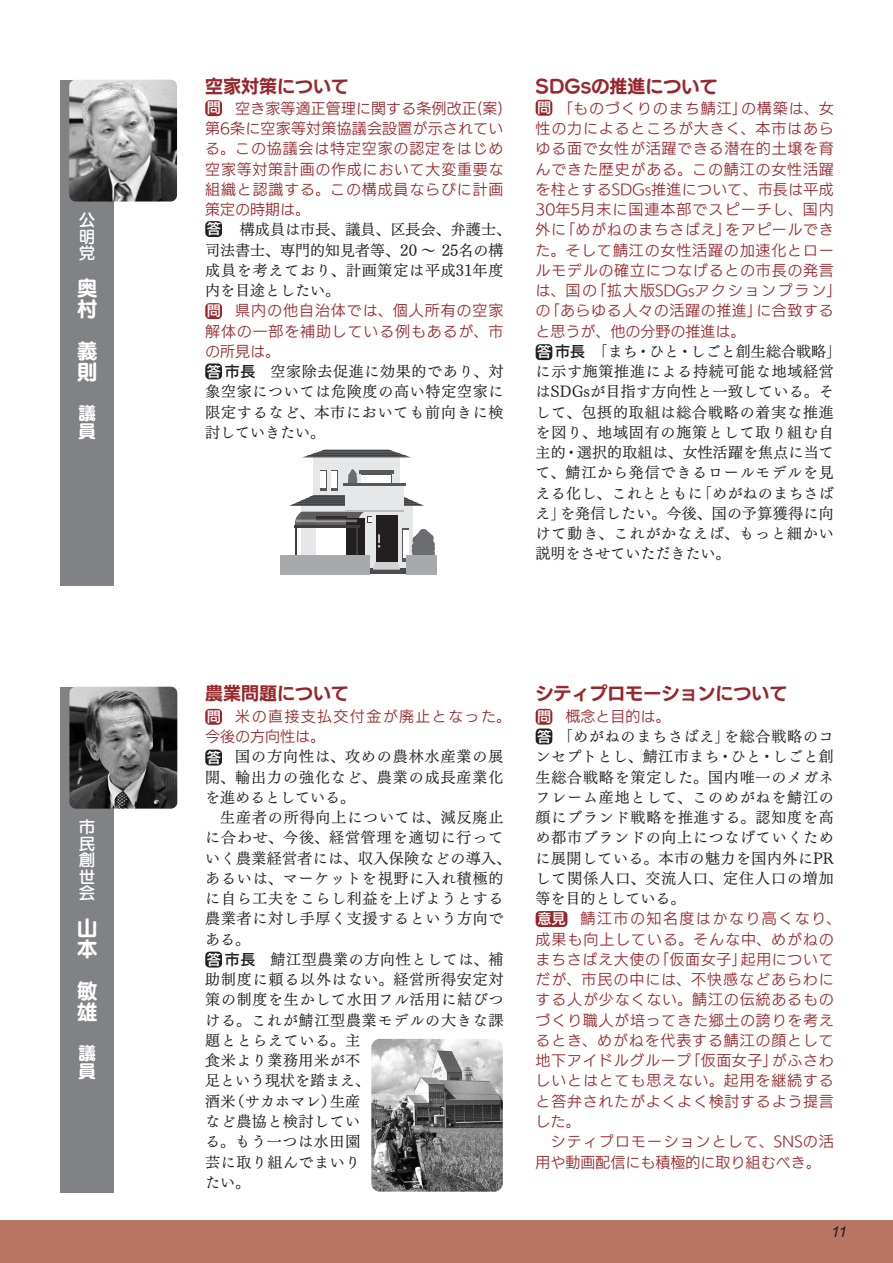
<style>
.page{position:relative;width:893px;height:1263px;background:#fff}
.page>*{position:absolute;margin:0;border:0;box-sizing:border-box;transform-origin:0 0}
.t1{font:21px/21px "UD Marugo Small Pr 6 N B";color:#fff}
.t2{font:18px "UD Kakugo Large Pr 6 N B";color:#98262a}
.t3{font:18px "UD Marugo Large Pr 6 N B";color:#98262a}
.t4{font:18px/18px "UD Marugo Small Pr 6 N B";color:#fff}
.t5{font:16.5px/16.5px "UD Marugo Small Pr 6 N DB";color:#fff;text-align:justify}
.t6{font:15px/20.2px "UD Kakugo Small Pr 6 N R";letter-spacing:.055em;color:#98262a;text-align:justify}
.t7{font:15px/20.2px "UD Mincho Pr 6 N M";letter-spacing:.05em;color:#231f20;text-align:justify}
.t8{font:15px/20.2px "UD Mincho Pr 6 N M";letter-spacing:.02em;color:#231f20}
.t9{font:15px/20.2px "UD Mincho Pr 6 N M";letter-spacing:.005em;color:#231f20}
.t10{font:15px/20.2px "UD Kakugo Small Pr 6 N R";letter-spacing:.09em;color:#98262a}
.t11{font:italic 15px "Arial";color:#231f20}
.t12{font:14.25px/19.6px "UD Kakugo Small Pr 6 N DB";color:#fff}
.s1{font-family:"UD Kakugo Small Pr 6 N DB"}
</style>
<div class="page">
<div style="left:0;top:1220px;width:893px;height:43px;background:#b97462"></div>
<div style="left:60px;top:80px;width:54px;height:505px;background:#808285"></div>
<div style="left:60px;top:687px;width:54px;height:505px;background:#808285"></div>
<div style="left:293px;top:567px;width:120px;height:7px;background:#4b4c4d"></div>
<div style="left:314px;top:457px;width:86px;height:40px;background:#e6e7e9"></div>
<svg style="left:304px;top:451px;width:106px;height:6px"></svg>
<svg style="left:301px;top:506px;width:111px;height:61px"></svg>
<svg style="left:402px;top:528px;width:7px;height:34px"></svg>
<div style="left:403px;top:530px;width:5px;height:27px;background:#fff"></div>
<svg style="left:289px;top:469px;width:135px;height:37px"></svg>
<svg style="left:412px;top:529px;width:23px;height:27px"></svg>
<hr style="left:294px;top:525px;width:65px;height:2px;background:#3e3e3f">
<svg style="left:295px;top:512px;width:105px;height:58px"></svg>
<hr style="left:302px;top:450px;width:109px;height:1px;background:#414243">
<hr style="left:302px;top:453px;width:109px;height:1px;background:#414243">
<hr style="left:302px;top:455px;width:109px;height:1px;background:#414243">
<hr style="left:289px;top:496px;width:134px;height:1px;background:#414243">
<hr style="left:289px;top:498px;width:134px;height:1px;background:#414243">
<hr style="left:289px;top:500px;width:134px;height:1px;background:#414243">
<hr style="left:289px;top:502px;width:134px;height:1px;background:#414243">
<hr style="left:289px;top:504px;width:134px;height:1px;background:#414243">
<div style="left:345px;top:485px;width:58px;height:25px;background:#e6e7e9"></div>
<hr style="left:343px;top:483px;width:62px;height:2px;background:#57585a">
<hr style="left:345px;top:510px;width:58px;height:1px;background:#babbbe">
<div style="left:280px;top:556px;width:89px;height:19px;background:#a8a9ad"></div>
<div style="left:407px;top:556px;width:30px;height:19px;background:#a8a9ad"></div>
<img style="left:371px;top:1039px;width:132px;height:153px">
<img style="left:69px;top:80px;width:108px;height:122px">
<img style="left:69px;top:687px;width:108px;height:122px">
<div style="left:205px;top:100px;width:17px;height:16px;background:#98262a;border-radius:4px"></div>
<div style="left:205px;top:303px;width:17px;height:16px;background:#98262a;border-radius:4px"></div>
<div style="left:536px;top:100px;width:16px;height:16px;background:#98262a;border-radius:4px"></div>
<div style="left:205px;top:221px;width:17px;height:16px;background:#231f20;border-radius:4px"></div>
<div style="left:536px;top:344px;width:16px;height:16px;background:#231f20;border-radius:4px"></div>
<div style="left:205px;top:363px;width:17px;height:16px;background:#231f20;border-radius:4px"></div>
<div style="left:205px;top:709px;width:17px;height:16px;background:#98262a;border-radius:4px"></div>
<div style="left:205px;top:750px;width:17px;height:15px;background:#231f20;border-radius:4px"></div>
<div style="left:536px;top:709px;width:16px;height:16px;background:#98262a;border-radius:4px"></div>
<div style="left:536px;top:728px;width:16px;height:16px;background:#231f20;border-radius:4px"></div>
<div style="left:205px;top:952px;width:17px;height:15px;background:#231f20;border-radius:4px"></div>
<div style="left:536px;top:911px;width:31px;height:16px;background:#98262a;border-radius:4px"></div>
<p class="t5" style="left:79px;top:212px;width:17px">公明党</p>
<h1 class="t1" style="left:77px;top:279px;width:22px">奥村</h1>
<h1 class="t1" style="left:77px;top:342px;width:22px">義則</h1>
<p class="t4" style="left:78px;top:404px;width:19px">議員</p>
<p class="t5" style="left:79px;top:819px;width:17px">市民創世会</p>
<h1 class="t1" style="left:77px;top:919px;width:22px">山本</h1>
<h1 class="t1" style="left:77px;top:982px;width:22px">敏雄</h1>
<p class="t4" style="left:78px;top:1044px;width:19px">議員</p>
<p class="t2" style="left:205px;top:77px;width:145px">空家対策について</p>
<p class="t6" style="left:205px;top:99px;width:300px">　　空き家等適正管理に関する条例改正(案)第6条に空家等対策協議会設置が示されている。この協議会は特定空家の認定をはじめ空家等対策計画の作成において大変重要な組織と認識する。この構成員ならびに計画策定の時期は。</p>
<p class="t7" style="left:205px;top:219px;width:16px">　</p>
<p class="t12" style="left:207px;top:99px;width:16px">問</p>
<p class="t12" style="left:207px;top:220px;width:16px">答</p>
<p class="t9" style="left:205px;top:219px;width:307px;text-indent:34px">構成員は市長、議員、区長会、弁護士、司法書士、専門的知見者等、20 ～ 25名の構成員を考えており、計画策定は平成31年度内を目途としたい。</p>
<p class="t6" style="left:205px;top:301px;width:300px">　　県内の他自治体では、個人所有の空家解体の一部を補助している例もあるが、市の所見は。</p>
<p class="t7" style="left:205px;top:360px;width:300px">　 <span class="s1">市長</span>　空家除去促進に効果的であり、対象空家については危険度の高い特定空家に限定するなど、本市においても前向きに検討していきたい。</p>
<p class="t12" style="left:207px;top:302px;width:16px">問</p>
<p class="t12" style="left:207px;top:362px;width:16px">答</p>
<p class="t3" style="left:536px;top:77px;width:183px">SDGsの推進について</p>
<p class="t6" style="left:536px;top:99px;width:307px;text-align:left">　　「ものづくりのまち鯖江」の構築は、女性の力によるところが大きく、本市はあらゆる面で女性が活躍できる潜在的土壌を育んできた歴史がある。この鯖江の女性活躍を柱とするSDGs推進について、市長は平成<br>30年5月末に国連本部でスピーチし、国内外に「めがねのまちさばえ」をアピールできた。そして鯖江の女性活躍の加速化とロールモデルの確立につなげるとの市長の発言は、国の「拡大版SDGsアクションプラン」の「あらゆる人々の活躍の推進」に合致すると思うが、他の分野の推進は。</p>
<p class="t8" style="left:536px;top:340px;width:307px">　 <span class="s1">市長</span>「まち・ひと・しごと創生総合戦略」に示す施策推進による持続可能な地域経営はSDGsが目指す方向性と一致している。そして、包摂的取組は総合戦略の着実な推進を図り、地域固有の施策として取り組む自主的・選択的取組は、女性活躍を焦点に当てて、鯖江から発信できるロールモデルを見える化し、これとともに「めがねのまちさばえ」を発信したい。今後、国の予算獲得に向けて動き、これがかなえば、もっと細かい説明をさせていただきたい。</p>
<p class="t12" style="left:537px;top:98px;width:16px">問</p>
<p class="t12" style="left:537px;top:343px;width:16px">答</p>
<p class="t2" style="left:205px;top:683px;width:145px">農業問題について</p>
<p class="t10" style="left:205px;top:707px;width:307px">　　米の直接支払交付金が廃止となった。今後の方向性は。</p>
<p class="t7" style="left:205px;top:746px;width:307px;text-align:left">　　国の方向性は、攻めの農林水産業の展開、輸出力の強化など、農業の成長産業化を進めるとしている。<br>　生産者の所得向上については、減反廃止に合わせ、今後、経営管理を適切に行っていく農業経営者には、収入保険などの導入、あるいは、マーケットを視野に入れ積極的に自ら工夫をこらし利益を上げようとする農業者に対し手厚く支援するという方向である。<br>　 <span class="s1">市長</span>　鯖江型農業の方向性としては、補助制度に頼る以外はない。経営所得安定対策の制度を生かして水田フル活用に結びつける。これが鯖江型農業モデルの大きな課題ととらえている。主<br>食米より業務用米が不<br>足という現状を踏まえ、<br>酒米（サカホマレ）生産<br>など農協と検討してい<br>る。もう一つは水田園<br>芸に取り組んでまいり<br>たい。</p>
<p class="t12" style="left:207px;top:707px;width:16px">問</p>
<p class="t12" style="left:207px;top:748px;width:16px">答</p>
<p class="t12" style="left:207px;top:950px;width:16px">答</p>
<p class="t2" style="left:536px;top:683px;width:254px">シティプロモーションについて</p>
<p class="t6" style="left:536px;top:707px;width:136px">　　概念と目的は。</p>
<p class="t7" style="left:536px;top:725px;width:300px">　　「めがねのまちさばえ」を総合戦略のコンセプトとし、鯖江市まち・ひと・しごと創生総合戦略を策定した。国内唯一のメガネフレーム産地として、このめがねを鯖江の顔にブランド戦略を推進する。認知度を高め都市ブランドの向上につなげていくために展開している。本市の魅力を国内外にPRして関係人口、交流人口、定住人口の増加等を目的としている。</p>
<p class="t6" style="left:536px;top:909px;width:307px;text-align:left">　　　鯖江市の知名度はかなり高くなり、成果も向上している。そんな中、めがねのまちさばえ大使の「仮面女子」起用についてだが、市民の中には、不快感などあらわにする人が少なくない。鯖江の伝統あるものづくり職人が培ってきた郷土の誇りを考えるとき、めがねを代表する鯖江の顔として地下アイドルグループ「仮面女子」がふさわしいとはとても思えない。起用を継続すると答弁されたがよくよく検討するよう提言した。<br>　シティプロモーションとして、SNSの活用や動画配信にも積極的に取り組むべき。</p>
<p class="t12" style="left:537px;top:707px;width:16px">問答</p>
<p class="t12" style="left:537px;top:909px;width:30px">意見</p>
<p class="t11" style="left:831px;top:1222px;width:17px">11</p>
</div>
